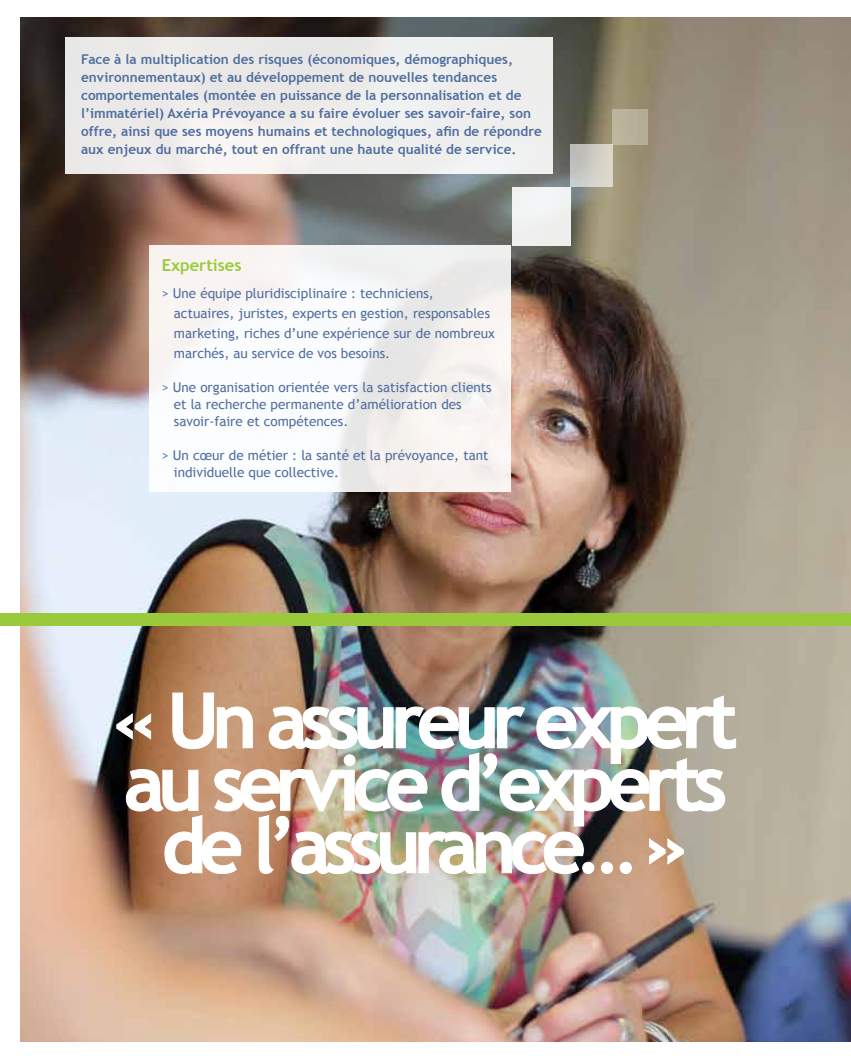
<style>
.page{position:relative;width:851px;height:1063px;background:#fff}
.page>*{position:absolute;margin:0;border:0;box-sizing:border-box;transform-origin:0 0}
.t1{font:700 76.5px/62.6px "Trebuchet MS";letter-spacing:-.09em;color:#fff;text-align:center}
.t2{font:700 16.5px "Trebuchet MS";color:#9aca3c}
.t3{font:700 13.5px/18px "Trebuchet MS";color:#506e9f}
.t4{font:13.5px/20px "Trebuchet MS";color:#506e9f}
</style>
<div class="page">
<img style="left:21px;top:17px;width:829px;height:1025px">
<svg style="left:850px;top:620px;width:1px;height:422px"></svg>
<img style="left:116px;top:692px;width:620px;height:182px">
<div style="left:66px;top:38px;width:487px;height:136px;background:#ededec"></div>
<div style="left:511px;top:187px;width:59px;height:59px;background:#f1f2f2"></div>
<div style="left:570px;top:145px;width:42px;height:42px;background:linear-gradient(to right,#bbbfbd,#ded8cb)"></div>
<div style="left:612px;top:110px;width:36px;height:35px;background:#b8b19b"></div>
<svg style="left:149px;top:246px;width:361px;height:246px"></svg>
<div style="left:0;top:614px;width:850px;height:12px;background:#9aca3c"></div>
<p class="t3" style="left:81px;top:50px;width:462px">Face à la multiplication des risques (économiques, démographiques, environnementaux) et au développement de nouvelles tendances comportementales (montée en puissance de la personnalisation et de l’immatériel) Axéria Prévoyance a su faire évoluer ses savoir-faire, son offre, ainsi que ses moyens humains et technologiques, afin de répondre aux enjeux du marché, tout en offrant une haute qualité de service.</p>
<p class="t2" style="left:162px;top:255px;width:81px">Expertises</p>
<p class="t4" style="left:174px;top:283px;width:322px;text-indent:-12px">&gt; Une équipe pluridisciplinaire : techniciens, actuaires, juristes, experts en gestion, responsables marketing, riches d’une expérience sur de nombreux marchés, au service de vos besoins.</p>
<p class="t4" style="left:174px;top:379px;width:319px;line-height:17px;text-indent:-12px">&gt; Une organisation orientée vers la satisfaction clients et la recherche permanente d’amélioration des savoir-faire et compétences.</p>
<p class="t4" style="left:174px;top:447px;width:316px;line-height:17px;text-indent:-12px">&gt; Un cœur de métier : la santé et la prévoyance, tant individuelle que collective.</p>
<h1 class="t1" style="left:113px;top:689px;width:626px">« Un assureur expert au service d’experts de l’assurance… »</h1>
</div>
